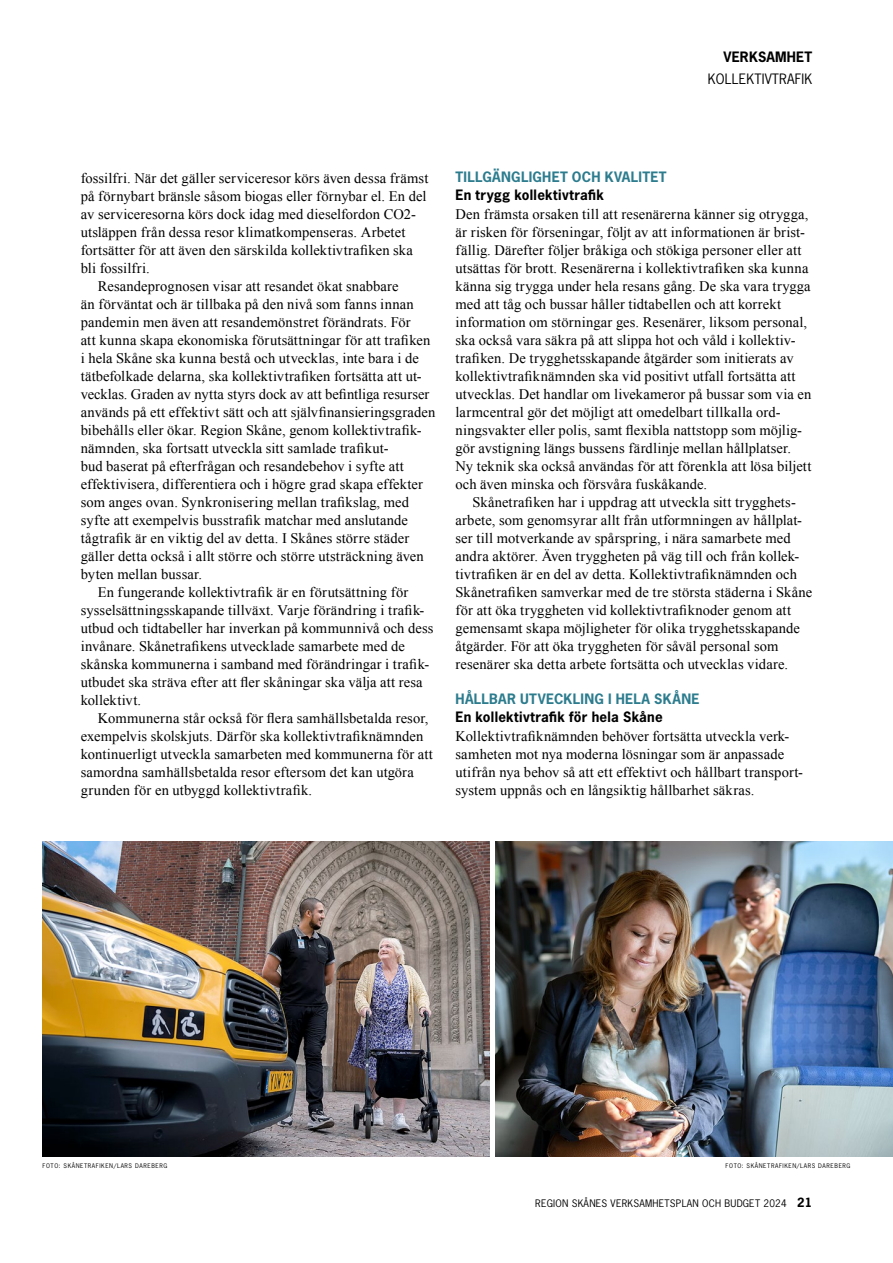
<style>
.page{position:relative;width:893px;height:1263px;background:#fff}
.page>*{position:absolute;margin:0;border:0;box-sizing:border-box;transform-origin:0 0}
.Brödtext_Times{font:14.55px/18px "Times New Roman";letter-spacing:.01em;color:#000}
.Brödtext_utan_indrag{font:14.55px/18px "Times New Roman";letter-spacing:.01em;color:#000}
.Rubrik_UNDER_1{font:700 13.5px "News Gothic Std";letter-spacing:.02em;color:#000}
.Rubrik_MELLAN{font:700 13.5px "News Gothic Std";letter-spacing:.02em;color:#2c7c8e}
.t1{font:13.5px "News Gothic Std";letter-spacing:.01em;color:#000}
.t2{font:9.75px "News Gothic Std";letter-spacing:.025em;color:#000}
.t3{font:6px "News Gothic Std";letter-spacing:.1em;color:#000}
.s1{font-weight:700;font-size:12px}
</style>
<div class="page">
<img style="left:43px;top:842px;width:446px;height:315px">
<img style="left:495px;top:842px;width:398px;height:315px">
<p class="Rubrik_UNDER_1" style="left:723px;top:47px;width:90px">VERKSAMHET</p>
<p class="t1" style="left:708px;top:70px;width:106px">KOLLEKTIVTRAFIK</p>
<p class="Brödtext_Times" style="left:81px;top:169px;width:349px">fossilfri. När det gäller serviceresor körs även dessa främst på förnybart bränsle såsom biogas eller förnybar el. En del av serviceresorna körs dock idag med dieselfordon CO2- utsläppen från dessa resor klimatkompenseras. Arbetet fortsätter för att även den särskilda kollektivtrafiken ska bli fossilfri.</p>
<p class="Brödtext_Times" style="left:81px;top:277px;width:356px;text-indent:17px">Resandeprognosen visar att resandet ökat snabbare<br>än förväntat och är tillbaka på den nivå som fanns innan pandemin men även att resandemönstret förändrats. För<br>att kunna skapa ekonomiska förutsättningar för att trafiken i hela Skåne ska kunna bestå och utvecklas, inte bara i de tätbefolkade delarna, ska kollektivtrafiken fortsätta att ut&shy;vecklas. Graden av nytta styrs dock av att befintliga resurser används på ett effektivt sätt och att självfinansieringsgraden bibehålls eller ökar. Region Skåne, genom kollektivtrafik&shy;nämnden, ska fortsatt utveckla sitt samlade trafikut--<br>bud baserat på efterfrågan och resandebehov i syfte att effektivisera, differentiera och i högre grad skapa effekter som anges ovan. Synkronisering mellan trafikslag, med syfte att exempelvis busstrafik matchar med anslutande tågtrafik är en viktig del av detta. I Skånes större städer gäller detta också i allt större och större utsträckning även byten mellan bussar.</p>
<p class="Brödtext_Times" style="left:81px;top:583px;width:354px;text-indent:17px">En fungerande kollektivtrafik är en förutsättning för sysselsättningsskapande tillväxt. Varje förändring i trafik-- utbud och tidtabeller har inverkan på kommunnivå och dess invånare. Skånetrafikens utvecklade samarbete med de skånska kommunerna i samband med förändringar i trafik-- utbudet ska sträva efter att fler skåningar ska välja att resa kollektivt.</p>
<p class="Brödtext_Times" style="left:81px;top:709px;width:354px;text-indent:17px">Kommunerna står också för flera samhällsbetalda resor, exempelvis skolskjuts. Därför ska kollektivtrafiknämnden kontinuerligt utveckla samarbeten med kommunerna för att samordna samhällsbetalda resor eftersom det kan utgöra grunden för en utbyggd kollektivtrafik.</p>
<h2 class="Rubrik_MELLAN" style="left:455px;top:168px;width:212px">TILLGÄNGLIGHET OCH KVALITET</h2>
<h3 class="Rubrik_UNDER_1" style="left:455px;top:185px;width:150px">En trygg kollektivtrafik</h3>
<p class="Brödtext_utan_indrag" style="left:455px;top:205px;width:357px">Den främsta orsaken till att resenärerna känner sig otrygga, är risken för förseningar, följt av att informationen är brist-- fällig. Därefter följer bråkiga och stökiga personer eller att utsättas för brott. Resenärerna i kollektivtrafiken ska kunna känna sig trygga under hela resans gång. De ska vara trygga med att tåg och bussar håller tidtabellen och att korrekt information om störningar ges. Resenärer, liksom personal, ska också vara säkra på att slippa hot och våld i kollektiv&shy;trafiken. De trygghetsskapande åtgärder som initierats av kollektivtrafiknämnden ska vid positivt utfall fortsätta att utvecklas. Det handlar om livekameror på bussar som via en larmcentral gör det möjligt att omedelbart tillkalla ord&shy;ningsvakter eller polis, samt flexibla nattstopp som möjlig&shy;gör avstigning längs bussens färdlinje mellan hållplatser.<br>Ny teknik ska också användas för att förenkla att lösa biljett och även minska och försvåra fuskåkande.</p>
<p class="Brödtext_Times" style="left:455px;top:493px;width:358px;text-indent:17px">Skånetrafiken har i uppdrag att utveckla sitt trygghets&shy;arbete, som genomsyrar allt från utformningen av hållplat&shy;ser till motverkande av spårspring, i nära samarbete med andra aktörer. Även tryggheten på väg till och från kollek&shy;tivtrafiken är en del av detta. Kollektivtrafiknämnden och Skånetrafiken samverkar med de tre största städerna i Skåne för att öka tryggheten vid kollektivtrafiknoder genom att gemensamt skapa möjligheter för olika trygghetsskapande åtgärder. För att öka tryggheten för såväl personal som resenärer ska detta arbete fortsätta och utvecklas vidare.</p>
<h2 class="Rubrik_MELLAN" style="left:455px;top:689px;width:246px">HÅLLBAR UTVECKLING I HELA SKÅNE</h2>
<h3 class="Rubrik_UNDER_1" style="left:455px;top:707px;width:209px">En kollektivtrafik för hela Skåne</h3>
<p class="Brödtext_utan_indrag" style="left:455px;top:727px;width:349px">Kollektivtrafiknämnden behöver fortsätta utveckla verk&shy;samheten mot nya moderna lösningar som är anpassade utifrån nya behov så att ett effektivt och hållbart transport&shy;system uppnås och en långsiktig hållbarhet säkras.</p>
<p class="t3" style="left:43px;top:1161px;width:126px">FOTO: SKÅNETRAFIKEN/LARS DAREBERG</p>
<p class="t3" style="left:726px;top:1161px;width:126px">FOTO: SKÅNETRAFIKEN/LARS DAREBERG</p>
<p class="t2" style="left:535px;top:1197px;width:278px">REGION SKÅNES VERKSAMHETSPLAN OCH BUDGET 2024 <span class="s1">21</span></p>
</div>
